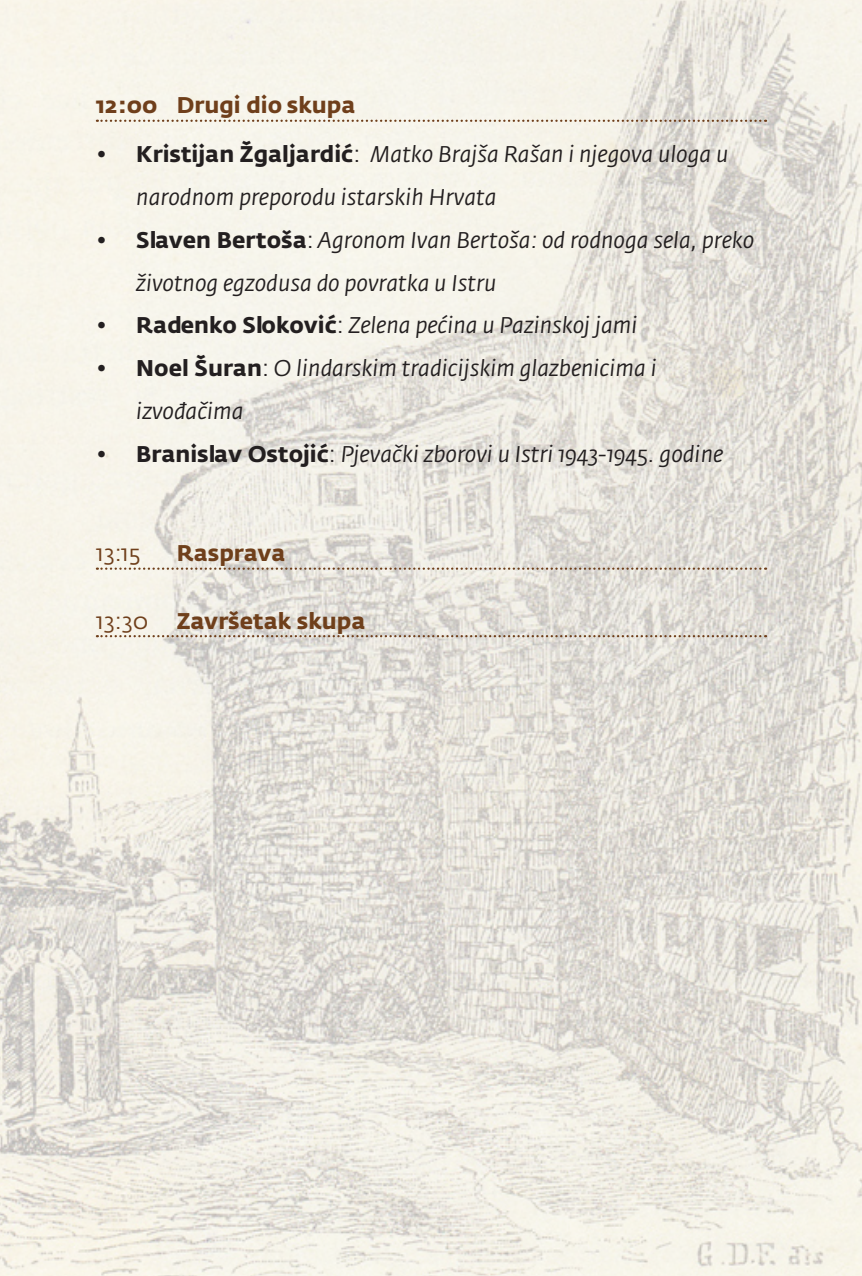
<style>
.page{position:relative;width:862px;height:1276px;background:#fff}
.page>*{position:absolute;margin:0;border:0;box-sizing:border-box;transform-origin:0 0}
.t1{font:italic 22.5px/42.8px "Fedra Sans Pro";color:#231f20}
.naslov{font:700 22.5px "Fedra Sans Pro";color:#6f3f1b}
.naslov-2{font:22.5px "Fedra Sans Pro";color:#6f3f1b}
.s1{font-weight:700;font-style:normal}
.s2{font-style:normal}
</style>
<div class="page">
<img style="left:0;top:0;width:861px;height:1276px">
<svg style="left:97px;top:120px;width:668px;height:2px"></svg>
<svg style="left:97px;top:567px;width:668px;height:3px;background:#c3b3a4"></svg>
<svg style="left:97px;top:635px;width:668px;height:2px"></svg>
<p class="naslov" style="left:96px;top:91px;width:261px">12:00 Drugi dio skupa</p>
<p class="t1" style="left:136px;top:133px;width:593px;text-indent:-40px"><span class="s1">• Kristijan Žgaljardić</span><span class="s2">:</span> Matko Brajša Rašan i njegova uloga u narodnom preporodu istarskih Hrvata</p>
<p class="t1" style="left:136px;top:219px;width:619px;text-indent:-40px"><span class="s1">• Slaven Bertoša</span><span class="s2">:</span> Agronom Ivan Bertoša: od rodnoga sela, preko životnog egzodusa do povratka u Istru</p>
<p class="t1" style="left:96px;top:304px;width:543px"><span class="s1">• Radenko Sloković</span><span class="s2">:</span> Zelena pećina u Pazinskoj jami</p>
<p class="t1" style="left:136px;top:347px;width:521px;text-indent:-40px"><span class="s1">• Noel Šuran</span><span class="s2">:</span> O lindarskim tradicijskim glazbenicima i izvođačima</p>
<p class="t1" style="left:96px;top:433px;width:628px"><span class="s1">• Branislav Ostojić</span><span class="s2">:</span> Pjevački zborovi u Istri 1943-1945. godine</p>
<p class="naslov-2" style="left:96px;top:540px;width:46px">13:15</p>
<p class="naslov" style="left:177px;top:539px;width:110px">Rasprava</p>
<p class="naslov-2" style="left:96px;top:607px;width:54px">13:30</p>
<p class="naslov" style="left:177px;top:606px;width:190px">Završetak skupa</p>
</div>
